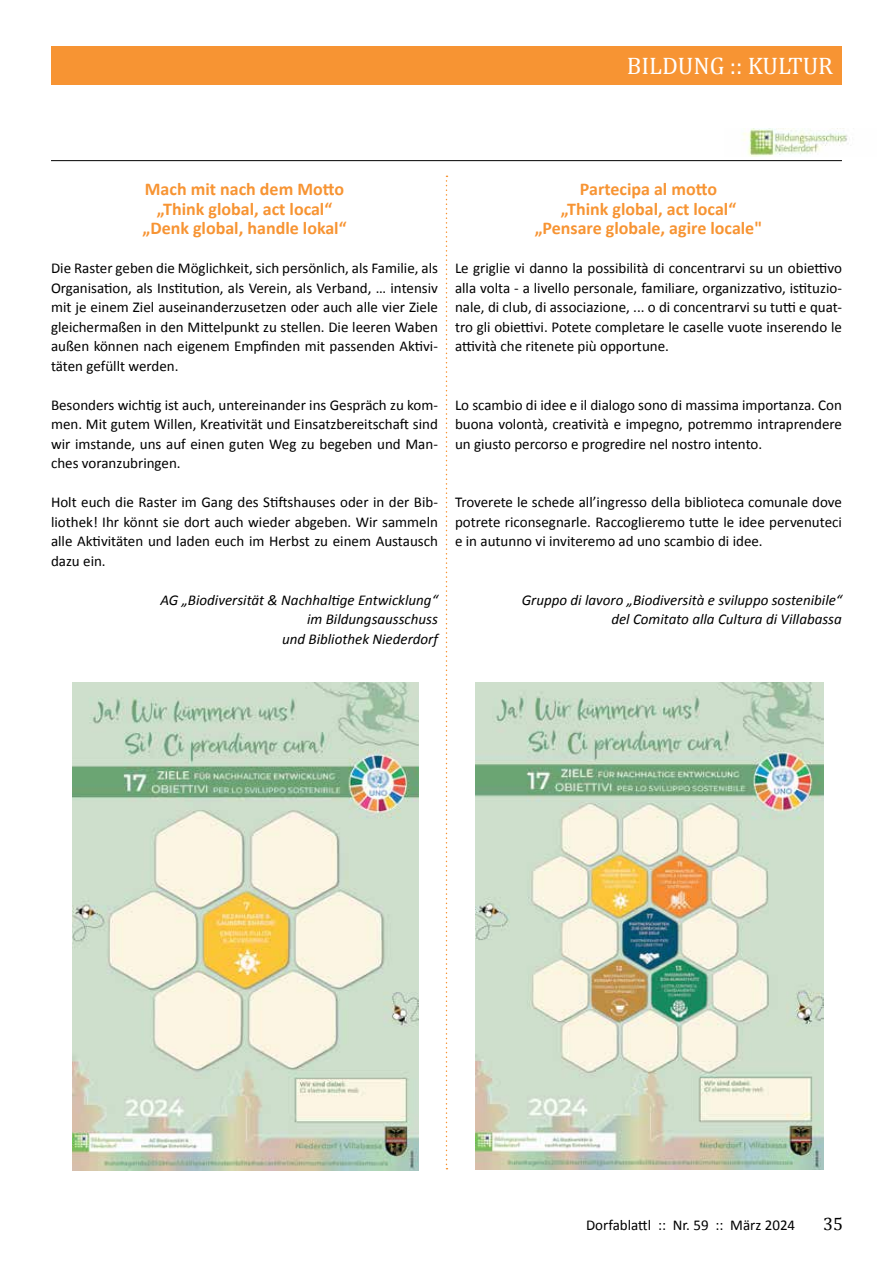
<style>
.page{position:relative;width:893px;height:1263px;background:#fff}
.page>*{position:absolute;margin:0;border:0;box-sizing:border-box;transform-origin:0 0}
.t1{font:24px "Cambria";color:#fff}
.t2{font:700 18px/19.5px "Calibri";color:#f79433;text-align:center}
.t3{font:18px "Cambria";color:#000}
.t4{font:15px/19.5px "Calibri";color:#000;text-align:justify}
.t5{font:italic 15px/19.5px "Calibri";color:#000;text-align:right}
</style>
<div class="page">
<div style="left:51px;top:46px;width:791px;height:39px;background:#f79433"></div>
<img style="left:475px;top:683px;width:349px;height:486px">
<img style="left:72px;top:683px;width:347px;height:487px">
<hr style="left:51px;top:160px;width:791px;height:1px;background:#000">
<img style="left:742px;top:129px;width:107px;height:27px">
<svg style="left:446px;top:176px;width:1px;height:993px"></svg>
<h1 class="t1" style="left:627px;top:52px;width:208px">BILDUNG :: KULTUR</h1>
<p class="t2" style="left:143px;top:179px;width:205px">Mach mit nach dem Motto „Think global, act local“ „Denk global, handle lokal“</p>
<p class="t4" style="left:51px;top:258px;width:388px">Die Raster geben die Möglichkeit, sich persönlich, als Familie, als Organisation, als Institution, als Verein, als Verband, … intensiv mit je einem Ziel auseinanderzusetzen oder auch alle vier Ziele gleichermaßen in den Mittelpunkt zu stellen. Die leeren Waben außen können nach eigenem Empfinden mit passenden Aktivi&shy;täten gefüllt werden.</p>
<p class="t4" style="left:51px;top:395px;width:388px">Besonders wichtig ist auch, untereinander ins Gespräch zu kom&shy;men. Mit gutem Willen, Kreativität und Einsatzbereitschaft sind wir imstande, uns auf einen guten Weg zu begeben und Man&shy;ches voranzubringen.</p>
<p class="t4" style="left:51px;top:492px;width:388px">Holt euch die Raster im Gang des Stiftshauses oder in der Bib&shy;liothek! Ihr könnt sie dort auch wieder abgeben. Wir sammeln alle Aktivitäten und laden euch im Herbst zu einem Austausch dazu ein.</p>
<p class="t5" style="left:161px;top:589px;width:279px">AG „Biodiversität &amp; Nachhaltige Entwicklung“ im Bildungsausschuss<br>und Bibliothek Niederdorf</p>
<p class="t2" style="left:535px;top:179px;width:229px">Partecipa al motto<br>„Think global, act local“ „Pensare globale, agire locale"</p>
<p class="t4" style="left:455px;top:258px;width:388px">Le griglie vi danno la possibilità di concentrarvi su un obiettivo alla volta - a livello personale, familiare, organizzativo, istituzio&shy;nale, di club, di associazione, ... o di concentrarvi su tutti e quat&shy;tro gli obiettivi. Potete completare le caselle vuote inserendo le attività che ritenete più opportune.</p>
<p class="t4" style="left:455px;top:395px;width:388px">Lo scambio di idee e il dialogo sono di massima importanza. Con buona volontà, creatività e impegno, potremmo intraprendere un giusto percorso e progredire nel nostro intento.</p>
<p class="t4" style="left:455px;top:492px;width:388px">Troverete le schede all’ingresso della biblioteca comunale dove potrete riconsegnarle. Raccoglieremo tutte le idee pervenuteci e in autunno vi inviteremo ad uno scambio di idee.</p>
<p class="t5" style="left:522px;top:589px;width:322px">Gruppo di lavoro „Biodiversità e sviluppo sostenibile“ del Comitato alla Cultura di Villabassa</p>
<p class="t4" style="left:586px;top:1215px;width:211px">Dorfablattl :: Nr. 59 :: März 2024</p>
<p class="t3" style="left:823px;top:1213px;width:21px">35</p>
</div>
